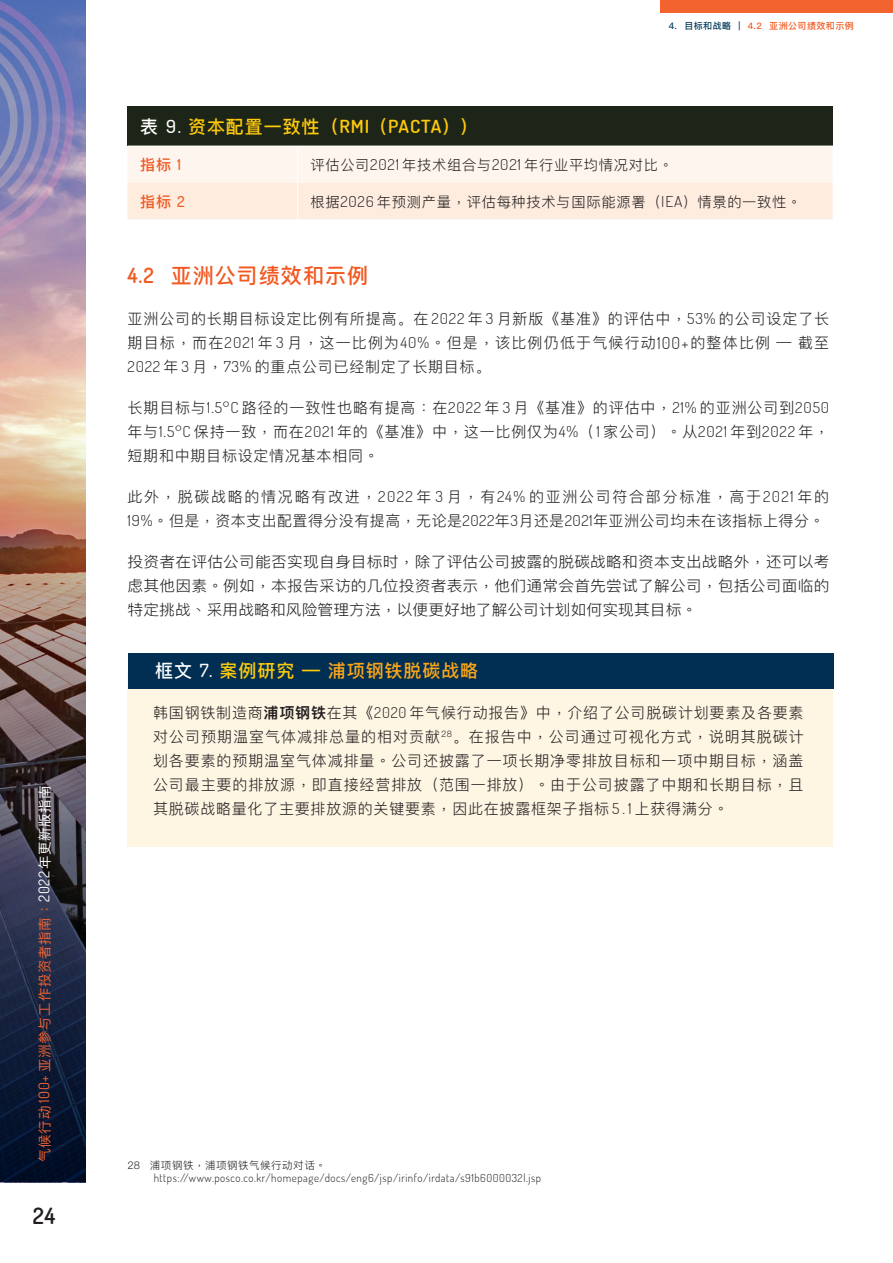
<style>
.page{position:relative;width:893px;height:1263px;background:#fff}
.page>*{position:absolute;margin:0;border:0;box-sizing:border-box;transform-origin:0 0}
.t1{font:600 22.5px "Dosis";color:#231f20}
.t2{font:500 21px "Ping Fang SC";letter-spacing:.05em;color:#f15921}
.t3{font:500 18px "Ping Fang SC";letter-spacing:.05em;color:#feca0a}
.t4{font:500 18px "Ping Fang SC";letter-spacing:.05em;color:#f9a51b}
.t5{font:300 15px/24px "Ping Fang SC";letter-spacing:.05em;color:#231f20;text-align:justify}
.t6{font:300 15px/24px "Ping Fang SC";letter-spacing:.05em;color:#231f20;text-align:justify;scale:1.05 1}
.t7{font:300 15px/24px "Ping Fang SC";letter-spacing:.03em;color:#231f20}
.t8{font:500 15px "Ping Fang SC";color:#f15921}
.t9{font:300 14.25px "Ping Fang SC";letter-spacing:.05em;color:#231f20}
.t10{font:13.5px "Ping Fang SC";letter-spacing:.05em;color:#f26330}
.t11{font:300 10.95px "Dosis";letter-spacing:.05em;color:#231f20}
.t12{font:300 10.5px "Ping Fang SC";letter-spacing:.05em;color:#231f20}
.t13{font:500 9px "Ping Fang SC";letter-spacing:.05em;color:#f15921}
.s1{font-family:"Dosis";font-size:14.85px}
.s2{font-family:"Dosis";font-size:14.85px;color:#fff}
.s3{color:#fff}
.s4{color:#043b5a}
.s5{font-family:"Dosis";color:#fff}
.s6{font-family:"Dosis";font-weight:600}
.s7{font-family:"Dosis"}
.s8{font-family:"Dosis";font-size:15px}
.s9{font-family:"Dosis";font-size:16.5px}
.s10{color:#feca0a}
.s11{font-weight:600}
</style>
<div class="page">
<img style="left:0;top:0;width:85px;height:437px">
<img style="left:0;top:437px;width:85px;height:745px">
<svg style="left:0;top:0;width:76px;height:250px;background:#8483b7"></svg>
<div style="left:127px;top:673px;width:706px;height:173px;background:#fef5e3"></div>
<div style="left:128px;top:653px;width:705px;height:35px;background:#002f53"></div>
<div style="left:128px;top:106px;width:705px;height:40px;background:#1d2518"></div>
<svg style="left:128px;top:147px;width:705px;height:72px"></svg>
<hr style="left:297px;top:183px;width:1px;height:36px;background:#fff">
<hr style="left:297px;top:146px;width:1px;height:37px;background:#fff">
<div style="left:661px;top:0;width:232px;height:13px;background:#f26330"></div>
<p class="t10" style="left:36px;top:1162px;width:378px;rotate:-90deg">气候行动 <span class="s1">100+</span> 亚洲参与工作投资者指南：<span class="s2">2022</span><span class="s3">年更新版指南</span></p>
<h1 class="t1" style="left:33px;top:1201px;width:24px">24</h1>
<p class="t13" style="left:669px;top:20px;width:187px"><span class="s4">4. 目标和战略 |</span> 4.2 亚洲公司绩效和示例</p>
<p class="t3" style="left:140px;top:116px;width:339px"><span class="s3">表</span> <span class="s5">9.</span> 资本配置一致性（<span class="s6">RMI</span>（<span class="s6">PACTA</span>））</p>
<p class="t8" style="left:140px;top:155px;width:42px">指标 <span class="s7">1</span></p>
<p class="t9" style="left:310px;top:156px;width:364px">评估公司<span class="s8">2021</span> 年技术组合与<span class="s8">2021</span> 年行业平均情况对比。</p>
<p class="t8" style="left:140px;top:192px;width:46px">指标 <span class="s7">2</span></p>
<p class="t9" style="left:310px;top:193px;width:492px">根据<span class="s8">2026</span> 年预测产量，评估每种技术与国际能源署（<span class="s8">IEA</span>）情景的一致性。</p>
<h2 class="t2" style="left:128px;top:263px;width:242px"><span class="s6">4.2</span> 亚洲公司绩效和示例</h2>
<p class="t5" style="left:128px;top:307px;width:703px">亚洲公司的长期目标设定比例有所提高。在 <span class="s7">2022</span> 年 <span class="s7">3</span> 月新版《基准》的评估中，<span class="s7">53%</span> 的公司设定了长期目标，而在<span class="s7">2021</span> 年 <span class="s7">3</span> 月，这一比例为<span class="s7">40%</span>。但是，该比例仍低于气候行动<span class="s9">100+</span>的整体比例 — 截至<span class="s7">2022</span> 年 <span class="s7">3</span> 月，<span class="s7">73%</span> 的重点公司已经制定了长期目标。</p>
<p class="t5" style="left:128px;top:396px;width:703px">长期目标与<span class="s7">1.5°C</span> 路径的一致性也略有提高：在<span class="s7">2022</span> 年 <span class="s7">3</span> 月《基准》的评估中，<span class="s7">21%</span> 的亚洲公司到<span class="s7">2050</span>年与<span class="s7">1.5°C</span> 保持一致，而在<span class="s7">2021</span> 年的《基准》中，这一比例仅为<span class="s7">4%</span>（ <span class="s7">1</span> 家公司）。从<span class="s7">2021</span> 年到<span class="s7">2022</span> 年，短期和中期目标设定情况基本相同。</p>
<p class="t7" style="left:128px;top:485px;width:703px">此外，脱碳战略的情况略有改进，<span class="s7">2022</span> 年 <span class="s7">3</span> 月，有<span class="s7">24%</span> 的亚洲公司符合部分标准，高于<span class="s7">2021</span> 年的<br><span class="s7">19%</span>。但是，资本支出配置得分没有提高，无论是<span class="s7">2022</span>年<span class="s7">3</span>月还是<span class="s7">2021</span>年亚洲公司均未在该指标上得分。</p>
<p class="t6" style="left:128px;top:550px;width:670px">投资者在评估公司能否实现自身目标时，除了评估公司披露的脱碳战略和资本支出战略外，还可以考虑其他因素。例如，本报告采访的几位投资者表示，他们通常会首先尝试了解公司，包括公司面临的特定挑战、采用战略和风险管理方法，以便更好地了解公司计划如何实现其目标。</p>
<p class="t4" style="left:155px;top:660px;width:325px"><span class="s3">框文</span> <span class="s5">7.</span> <span class="s10">案例研究 —</span> 浦项钢铁脱碳战略</p>
<p class="t5" style="left:153px;top:701px;width:652px">韩国钢铁制造商<span class="s11">浦项钢铁</span>在其《<span class="s7">2020</span> 年气候行动报告》中，介绍了公司脱碳计划要素及各要素对公司预期温室气体减排总量的相对贡献<sup>28</sup>。在报告中，公司通过可视化方式，说明其脱碳计划各要素的预期温室气体减排量。公司还披露了一项长期净零排放目标和一项中期目标，涵盖公司最主要的排放源，即直接经营排放（范围一排放）。由于公司披露了中期和长期目标，且其脱碳战略量化了主要排放源的关键要素，因此在披露框架子指标 <span class="s7">5.1</span> 上获得满分。</p>
<p class="t12" style="left:128px;top:1158px;width:200px">28 浦项钢铁，浦项钢铁气候行动对话。</p>
<p class="t11" style="left:154px;top:1170px;width:389px">https://www.posco.co.kr/homepage/docs/eng6/jsp/irinfo/irdata/s91b6000032l.jsp</p>
</div>
